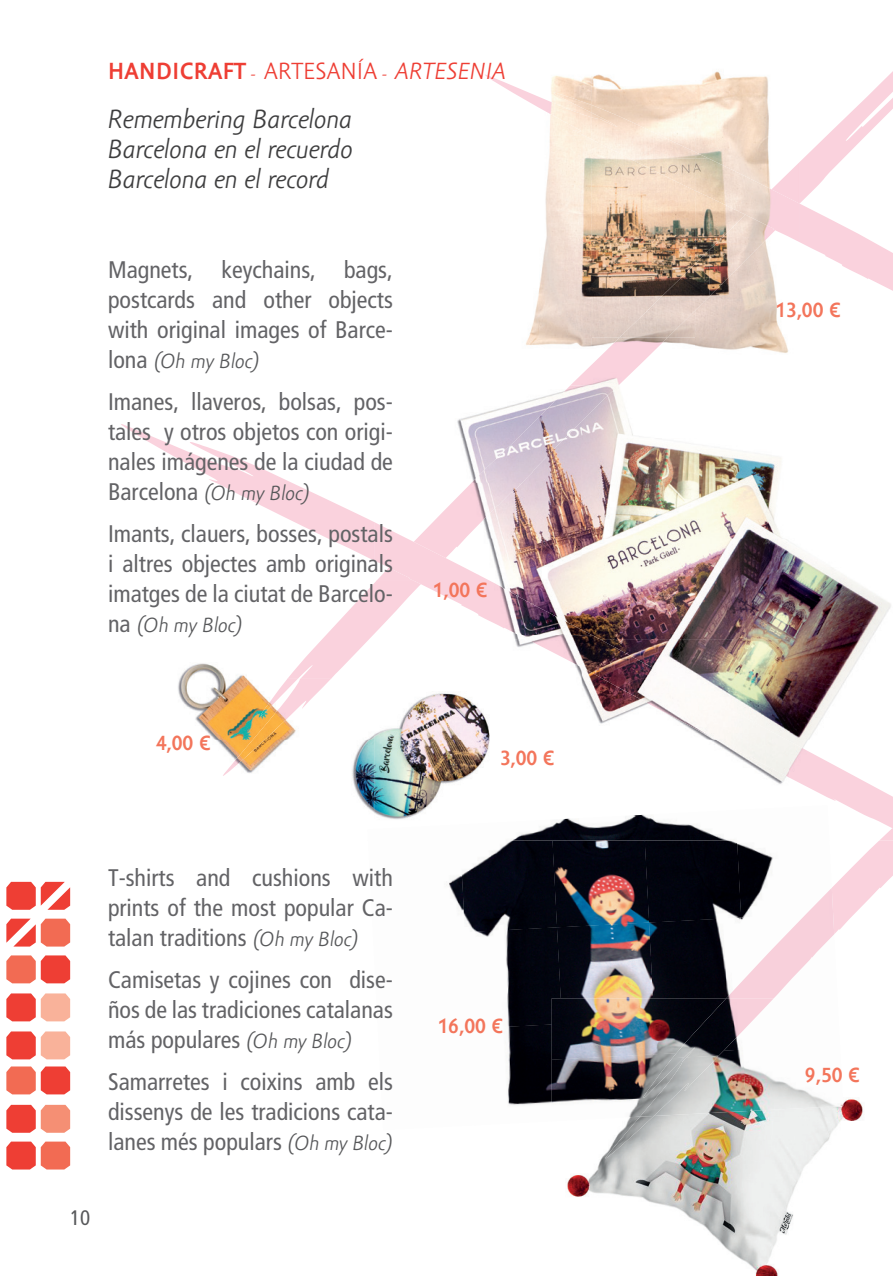
<style>
.page{position:relative;width:893px;height:1276px;background:#fff}
.page>*{position:absolute;margin:0;border:0;box-sizing:border-box;transform-origin:0 0}
.t1{font:italic 27px/30px "Amor Sans Pro";color:#3e3e3f;text-align:justify}
.t2{font:condensed 24px/30px "Frutiger";color:#636366;text-align:justify}
.t3{font:700 24px "Amor Sans Pro";letter-spacing:.02em;color:#ee3e34}
.t4{font:italic 21px "Amor Sans Pro";color:#57585a}
.t5{font:700 21px "Amor Sans Pro";color:#f3755b}
.t6{font:condensed 21px "Frutiger";color:#57585a}
.s1{font-family:"Minion Pro";font-weight:400;font-size:17.1px}
.s2{font-weight:400}
.s3{font-weight:400;font-style:italic}
.s4{font-family:"Frutiger";font-style:normal;font-stretch:condensed;font-size:24px;color:#636366}
.s5{font-family:"Amor Sans Pro";font-style:italic;font-stretch:normal;font-size:21px;color:#57585a}
</style>
<div class="page">
<svg style="left:832px;top:840px;width:61px;height:91px"></svg>
<svg style="left:121px;top:424px;width:46px;height:28px"></svg>
<svg style="left:485px;top:75px;width:408px;height:216px"></svg>
<svg style="left:6px;top:955px;width:64px;height:28px"></svg>
<svg style="left:6px;top:918px;width:64px;height:28px"></svg>
<svg style="left:6px;top:882px;width:64px;height:27px"></svg>
<svg style="left:6px;top:993px;width:64px;height:28px"></svg>
<svg style="left:6px;top:1031px;width:64px;height:28px"></svg>
<svg style="left:6px;top:1066px;width:64px;height:28px"></svg>
<svg style="left:6px;top:1104px;width:64px;height:28px"></svg>
<svg style="left:6px;top:1141px;width:64px;height:28px"></svg>
<img style="left:446px;top:876px;width:14px;height:32px">
<img style="left:460px;top:840px;width:92px;height:87px">
<img style="left:552px;top:840px;width:93px;height:87px">
<div style="left:645px;top:840px;width:92px;height:82px;background:#01030c"></div>
<img style="left:737px;top:843px;width:36px;height:45px">
<img style="left:470px;top:927px;width:87px;height:97px">
<img style="left:557px;top:922px;width:92px;height:76px">
<img style="left:649px;top:917px;width:77px;height:81px">
<img style="left:834px;top:914px;width:3px;height:20px">
<img style="left:507px;top:1024px;width:45px;height:82px">
<img style="left:726px;top:888px;width:108px;height:110px">
<img style="left:567px;top:1099px;width:297px;height:177px">
<img style="left:605px;top:1121px;width:49px;height:37px">
<img style="left:552px;top:998px;width:120px;height:51px">
<img style="left:746px;top:1068px;width:97px;height:43px">
<img style="left:552px;top:1049px;width:194px;height:72px">
<img style="left:672px;top:998px;width:102px;height:60px">
<img style="left:640px;top:1055px;width:79px;height:61px">
<img style="left:618px;top:387px;width:15px;height:49px">
<img style="left:789px;top:549px;width:102px;height:192px">
<img style="left:178px;top:438px;width:611px;height:302px">
<img style="left:216px;top:740px;width:158px;height:70px">
<img style="left:374px;top:740px;width:116px;height:70px">
<img style="left:768px;top:777px;width:21px;height:7px">
<img style="left:471px;top:385px;width:147px;height:98px">
<img style="left:376px;top:483px;width:144px;height:91px">
<img style="left:287px;top:580px;width:134px;height:98px">
<img style="left:222px;top:678px;width:109px;height:98px">
<img style="left:880px;top:828px;width:13px;height:12px">
<img style="left:167px;top:442px;width:208px;height:97px">
<img style="left:374px;top:522px;width:104px;height:93px">
<img style="left:328px;top:538px;width:47px;height:22px">
<img style="left:478px;top:574px;width:115px;height:61px">
<img style="left:519px;top:635px;width:167px;height:88px">
<img style="left:685px;top:685px;width:104px;height:92px">
<img style="left:789px;top:741px;width:104px;height:87px">
<img style="left:371px;top:810px;width:356px;height:30px">
<img style="left:789px;top:805px;width:40px;height:23px">
<img style="left:487px;top:71px;width:312px;height:282px">
<img style="left:709px;top:242px;width:90px;height:8px">
<img style="left:619px;top:250px;width:90px;height:88px">
<img style="left:709px;top:250px;width:47px;height:46px">
<img style="left:487px;top:75px;width:104px;height:64px">
<img style="left:591px;top:105px;width:104px;height:54px">
<img style="left:695px;top:152px;width:14px;height:6px">
<img style="left:629px;top:158px;width:66px;height:33px">
<img style="left:695px;top:158px;width:104px;height:84px">
<img style="left:570px;top:338px;width:97px;height:47px">
<p class="t3" style="left:108px;top:58px;width:400px">HANDICRAFT <span class="s1">-</span> <span class="s2">ARTESANÍA</span> <span class="s1">-</span> <span class="s3">ARTESENIA</span></p>
<p class="t1" style="left:108px;top:105px;width:246px">Remembering Barcelona Barcelona en el recuerdo Barcelona en el record</p>
<p class="t2" style="left:108px;top:254px;width:286px">Magnets, keychains, bags, postcards and other objects with original images of Barce-</p>
<p class="t4" style="left:108px;top:349px;width:153px"><span class="s4">lona</span> (Oh my Bloc)</p>
<p class="t2" style="left:108px;top:386px;width:286px">Imanes, llaveros, bolsas, pos&shy;tales y otros objetos con origi&shy;nales imágenes de la ciudad de</p>
<p class="t4" style="left:108px;top:481px;width:203px"><span class="s4">Barcelona</span> (Oh my Bloc)</p>
<p class="t2" style="left:108px;top:518px;width:286px">Imants, clauers, bosses, postals i altres objectes amb originals imatges de la ciutat de Barcelo-</p>
<p class="t4" style="left:108px;top:613px;width:136px"><span class="s4">na</span> (Oh my Bloc)</p>
<p class="t5" style="left:156px;top:731px;width:56px">4,00 €</p>
<p class="t5" style="left:433px;top:578px;width:56px">1,00 €</p>
<p class="t5" style="left:500px;top:746px;width:56px">3,00 €</p>
<p class="t2" style="left:108px;top:863px;width:286px">T-shirts and cushions with prints of the most popular Ca&shy;talan traditions <span class="s5">(Oh my Bloc)</span></p>
<p class="t2" style="left:108px;top:965px;width:286px">Camisetas y cojines con dise&shy;ños de las tradiciones catalanas más populares <span class="s5">(Oh my Bloc)</span></p>
<p class="t2" style="left:108px;top:1067px;width:286px">Samarretes i coixins amb els dissenys de les tradicions cata&shy;lanes més populars <span class="s5">(Oh my Bloc)</span></p>
<p class="t6" style="left:70px;top:1205px;width:22px">10</p>
<p class="t5" style="left:438px;top:1014px;width:67px">16,00 €</p>
<p class="t5" style="left:775px;top:298px;width:67px">13,00 €</p>
<p class="t5" style="left:805px;top:1063px;width:56px">9,50 €</p>
</div>
